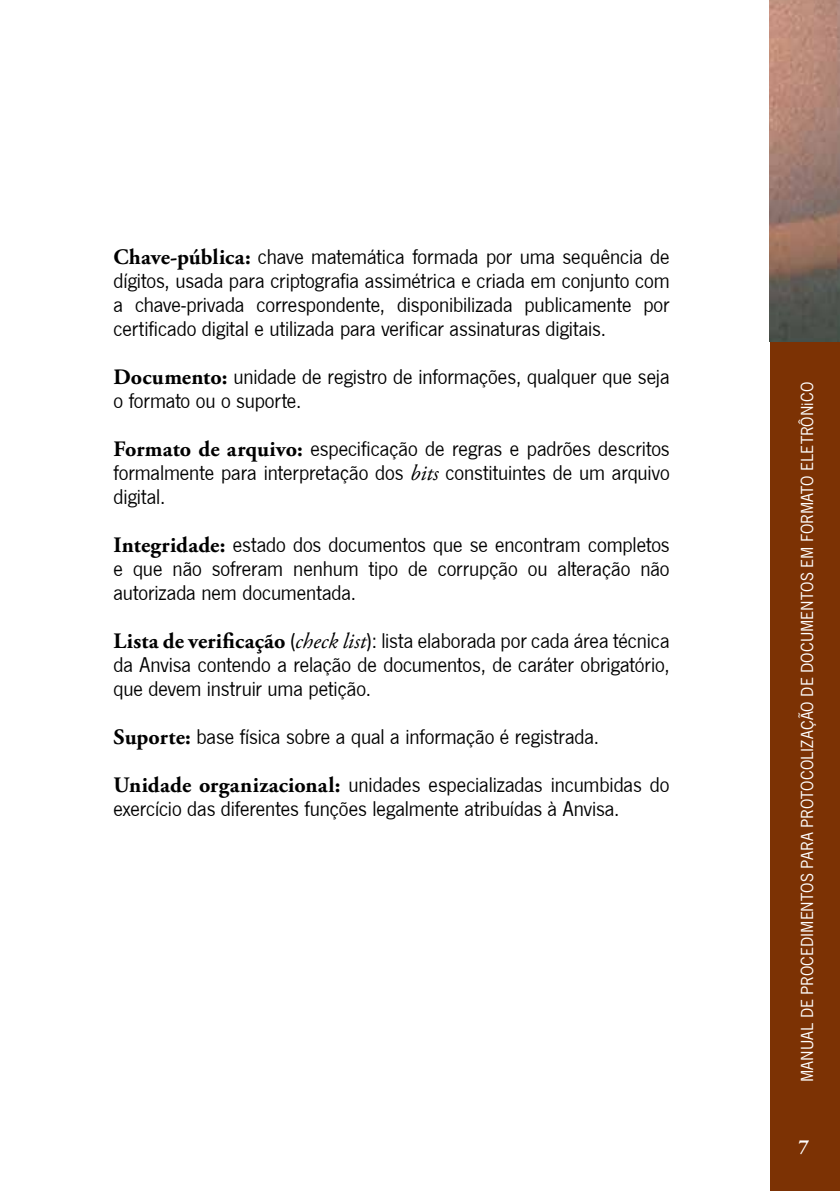
<style>
.page{position:relative;width:840px;height:1191px;background:#fff}
.page>*{position:absolute;margin:0;border:0;box-sizing:border-box;transform-origin:0 0}
.t1{font:22px/24px "Newcastle";letter-spacing:-.005em;color:#000;text-align:justify}
.t2{font:700 20px "Adobe Garamond Pro";color:#fff}
.t3{font:18px "Newcastle";letter-spacing:.005em;color:#fff}
.s1{font-family:"Adobe Garamond Pro";font-weight:700}
.s2{font-family:"Adobe Garamond Pro";font-style:italic}
</style>
<div class="page">
<div style="left:769px;top:330px;width:70px;height:861px;background:#7c3204"></div>
<img style="left:769px;top:0;width:70px;height:341px">
<p class="t1" style="left:113px;top:245px;width:557px"><span class="s1">Chave-pública:</span> chave matemática formada por uma sequência de dígitos, usada para criptografia assimétrica e criada em conjunto com a chave-privada correspondente, disponibilizada publicamente por certificado digital e utilizada para verificar assinaturas digitais.</p>
<p class="t1" style="left:113px;top:365px;width:557px"><span class="s1">Documento:</span> unidade de registro de informações, qualquer que seja o formato ou o suporte.</p>
<p class="t1" style="left:113px;top:437px;width:557px"><span class="s1">Formato de arquivo:</span> especificação de regras e padrões descritos formalmente para interpretação dos <span class="s2">bits</span> constituintes de um arquivo digital.</p>
<p class="t1" style="left:113px;top:533px;width:557px"><span class="s1">Integridade:</span> estado dos documentos que se encontram completos e que não sofreram nenhum tipo de corrupção ou alteração não autorizada nem documentada.</p>
<p class="t1" style="left:113px;top:629px;width:557px"><span class="s1">Lista de verificação</span> (<span class="s2">check list</span>): lista elaborada por cada área técnica da Anvisa contendo a relação de documentos, de caráter obrigatório, que devem instruir uma petição.</p>
<p class="t1" style="left:113px;top:713px;width:557px;line-height:48px"><span class="s1">Suporte:</span> base física sobre a qual a informação é registrada.<br><span class="s1">Unidade organizacional:</span> unidades especializadas incumbidas do</p>
<p class="t1" style="left:113px;top:797px;width:507px">exercício das diferentes funções legalmente atribuídas à Anvisa.</p>
<p class="t3" style="left:796px;top:1082px;width:702px;rotate:-90deg">MANUAL DE PROCEDIMENTOS PARA PROTOCOLIZAÇÃO DE DOCUMENTOS EM FORMATO ELETRÔNiCO</p>
<p class="t2" style="left:798px;top:1134px;width:12px">7</p>
</div>
